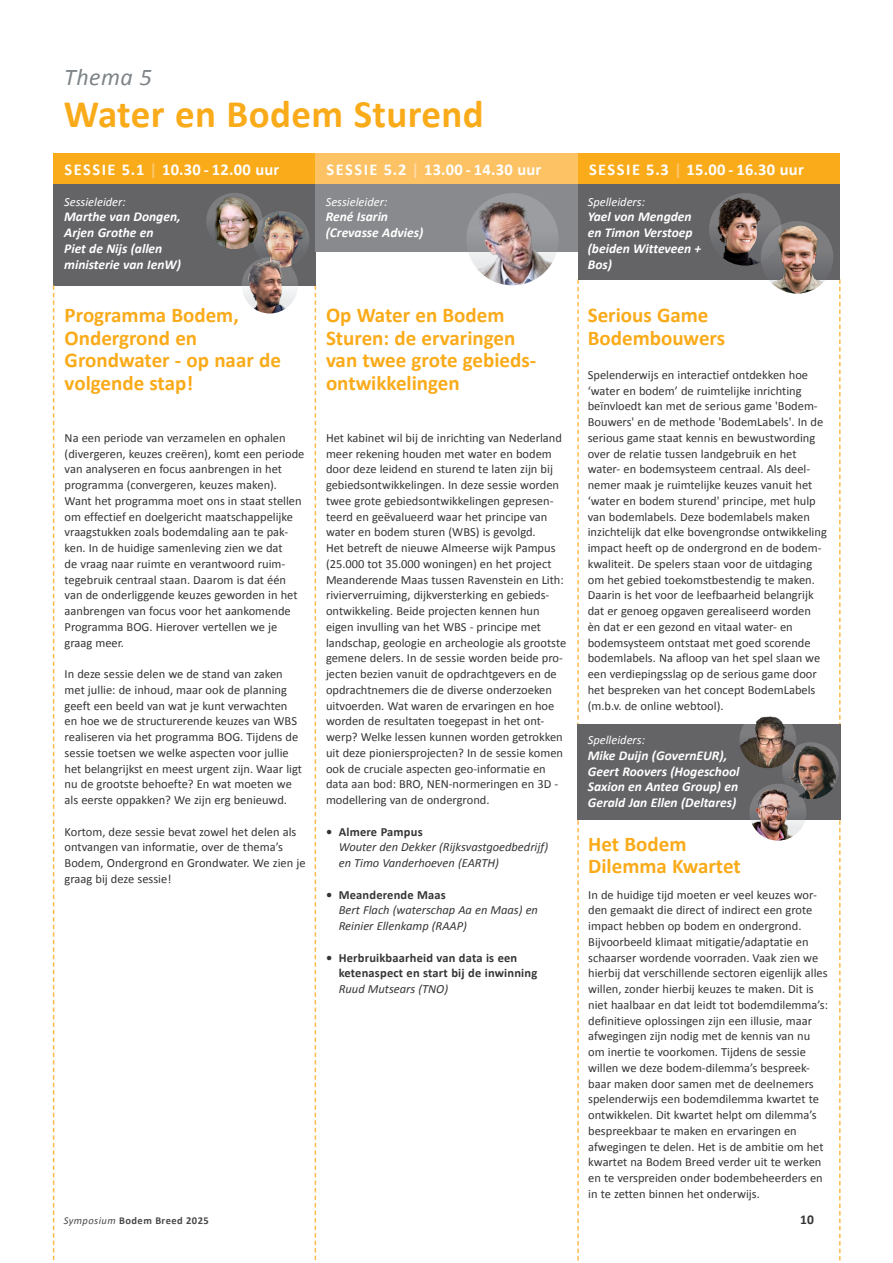
<style>
.page{position:relative;width:893px;height:1263px;background:#fff}
.page>*{position:absolute;margin:0;border:0;box-sizing:border-box;transform-origin:0 0}
.Hoofstuk_kop{font:700 39px "Calibri";letter-spacing:.01em;color:#faab1a}
.Hoofstuk_kop-2{font:italic 24px "Calibri";letter-spacing:.02em;color:#7e8488}
.KOP_2016{font:700 21px/22.5px "Calibri";color:#faab1a}
.sessie{font:700 16.5px "Calibri";letter-spacing:.015em;color:#fff}
.PLAT_NIEUW{font:italic 700 13.5px/15.8px "Calibri";color:#fff}
.t1{font:700 13.5px "Calibri";color:#363536}
.PLAT_NIEUW-2{font:12.45px/15.8px "Calibri";color:#363536}
.PLAT_CURSIEF{font:italic 12.45px/15.8px "Calibri";color:#363536}
.BOLD_NIEUW{font:700 12.45px/15.8px "Calibri";letter-spacing:.015em;color:#363536}
.PLAT_CURSIEF-2{font:italic 12.45px "Calibri";color:#fff}
.t2{font:700 10.5px "Calibri";letter-spacing:.04em;color:#474849}
.s1{color:#fec66c}
.s2{color:#fed9a1}
.s3{font-weight:400;font-style:italic}
</style>
<div class="page">
<svg style="left:577px;top:279px;width:2px;height:982px"></svg>
<svg style="left:839px;top:279px;width:2px;height:982px"></svg>
<svg style="left:315px;top:285px;width:1px;height:976px"></svg>
<div style="left:53px;top:153px;width:262px;height:89px;background:#faab1a"></div>
<div style="left:577px;top:153px;width:263px;height:31px;background:#faab1a"></div>
<div style="left:315px;top:153px;width:263px;height:89px;background:#fdc263"></div>
<div style="left:53px;top:184px;width:262px;height:101px;background:#646467"></div>
<div style="left:315px;top:184px;width:263px;height:67px;background:#888a8d"></div>
<svg style="left:53px;top:285px;width:1px;height:976px"></svg>
<div style="left:578px;top:184px;width:262px;height:95px;background:#646467"></div>
<img style="left:466px;top:193px;width:93px;height:92px;border-radius:46px">
<img style="left:709px;top:193px;width:72px;height:73px;border-radius:36px">
<img style="left:761px;top:221px;width:72px;height:73px;border-radius:36px">
<img style="left:206px;top:196px;width:56px;height:53px">
<img style="left:253px;top:211px;width:56px;height:56px;border-radius:28px">
<img style="left:242px;top:257px;width:56px;height:56px;border-radius:28px">
<div style="left:577px;top:724px;width:264px;height:96px;background:#646467"></div>
<img style="left:749px;top:784px;width:57px;height:57px;border-radius:28px">
<img style="left:782px;top:742px;width:54px;height:57px">
<img style="left:739px;top:716px;width:57px;height:52px">
<p class="Hoofstuk_kop-2" style="left:64px;top:61px;width:89px">Thema 5</p>
<p class="Hoofstuk_kop" style="left:64px;top:89px;width:422px">Water en Bodem Sturend</p>
<p class="sessie" style="left:64px;top:159px;width:216px">SESSIE 5.1 <span class="s1">|</span> 10.30 - 12.00 uur</p>
<p class="sessie" style="left:326px;top:159px;width:216px">SESSIE 5.2 <span class="s2">|</span> 13.00 - 14.30 uur</p>
<p class="sessie" style="left:589px;top:159px;width:216px">SESSIE 5.3 <span class="s1">|</span> 15.00 - 16.30 uur</p>
<p class="PLAT_CURSIEF-2" style="left:64px;top:193px;width:63px">Sessieleider:</p>
<p class="PLAT_NIEUW" style="left:64px;top:209px;width:118px">Marthe van Dongen,</p>
<p class="PLAT_NIEUW" style="left:64px;top:225px;width:91px">Arjen Grothe en</p>
<p class="PLAT_NIEUW" style="left:64px;top:240px;width:100px">Piet de Nijs (allen</p>
<p class="PLAT_NIEUW" style="left:64px;top:256px;width:118px">ministerie van IenW)</p>
<p class="KOP_2016" style="left:65px;top:304px;width:218px">Programma Bodem,<br>Ondergrond en<br>Grondwater - op naar de volgende stap!</p>
<p class="PLAT_NIEUW-2" style="left:65px;top:430px;width:241px">Na een periode van verzamelen en ophalen (divergeren, keuzes creëren), komt een periode van analyseren en focus aanbrengen in het programma (convergeren, keuzes maken).<br>Want het programma moet ons in staat stellen om effectief en doelgericht maatschappelijke vraagstukken zoals bodemdaling aan te pak&shy;ken. In de huidige samenleving zien we dat<br>de vraag naar ruimte en verantwoord ruim&shy;tegebruik centraal staan. Daarom is dat één van de onderliggende keuzes geworden in het aanbrengen van focus voor het aankomende Programma BOG. Hierover vertellen we je graag meer.</p>
<p class="PLAT_NIEUW-2" style="left:65px;top:666px;width:239px">In deze sessie delen we de stand van zaken met jullie: de inhoud, maar ook de planning geeft een beeld van wat je kunt verwachten en hoe we de structurerende keuzes van WBS realiseren via het programma BOG. Tijdens de sessie toetsen we welke aspecten voor jullie het belangrijkst en meest urgent zijn. Waar ligt nu de grootste behoefte? En wat moeten we als eerste oppakken? We zijn erg benieuwd.</p>
<p class="PLAT_NIEUW-2" style="left:65px;top:824px;width:242px">Kortom, deze sessie bevat zowel het delen als ontvangen van informatie, over de thema’s Bodem, Ondergrond en Grondwater. We zien je graag bij deze sessie!</p>
<p class="PLAT_CURSIEF-2" style="left:326px;top:193px;width:63px">Sessieleider:</p>
<p class="PLAT_NIEUW" style="left:326px;top:209px;width:64px">René Isarin</p>
<p class="PLAT_NIEUW" style="left:326px;top:225px;width:99px">(Crevasse Advies)</p>
<p class="KOP_2016" style="left:326px;top:304px;width:191px">Op Water en Bodem<br>Sturen: de ervaringen</p>
<p class="KOP_2016" style="left:326px;top:349px;width:212px">van twee grote gebieds&shy;ontwikkelingen</p>
<p class="PLAT_NIEUW-2" style="left:326px;top:430px;width:242px">Het kabinet wil bij de inrichting van Nederland meer rekening houden met water en bodem door deze leidend en sturend te laten zijn bij gebiedsontwikkelingen. In deze sessie worden twee grote gebiedsontwikkelingen gepresen&shy;teerd en geëvalueerd waar het principe van water en bodem sturen (WBS) is gevolgd.<br>Het betreft de nieuwe Almeerse wijk Pampus (25.000 tot 35.000 woningen) en het project Meanderende Maas tussen Ravenstein en Lith: rivierverruiming, dijkversterking en gebieds&shy;ontwikkeling. Beide projecten kennen hun eigen invulling van het WBS - principe met landschap, geologie en archeologie als grootste gemene delers. In de sessie worden beide pro&shy;jecten bezien vanuit de opdrachtgevers en de opdrachtnemers die de diverse onderzoeken uitvoerden. Wat waren de ervaringen en hoe worden de resultaten toegepast in het ont&shy;werp? Welke lessen kunnen worden getrokken uit deze pioniersprojecten? In de sessie komen ook de cruciale aspecten geo-informatie en data aan bod: BRO, NEN-normeringen en 3D - modellering van de ondergrond.</p>
<p class="BOLD_NIEUW" style="left:326px;top:823px;width:98px">• Almere Pampus</p>
<p class="PLAT_CURSIEF" style="left:339px;top:839px;width:211px">Wouter den Dekker (Rijksvastgoedbedrijf) en Timo Vanderhoeven (EARTH)</p>
<p class="BOLD_NIEUW" style="left:326px;top:886px;width:121px">• Meanderende Maas</p>
<p class="PLAT_CURSIEF" style="left:339px;top:902px;width:201px">Bert Flach (waterschap Aa en Maas) en<br>Reinier Ellenkamp (RAAP)</p>
<p class="BOLD_NIEUW" style="left:339px;top:949px;width:200px;text-indent:-13px">• Herbruikbaarheid van data is een ketenaspect en start bij de inwinning</p>
<p class="PLAT_CURSIEF" style="left:339px;top:981px;width:111px">Ruud Mutsears (TNO)</p>
<p class="PLAT_CURSIEF-2" style="left:588px;top:193px;width:59px">Spelleiders:</p>
<p class="PLAT_NIEUW" style="left:588px;top:209px;width:105px">Yael von Mengden</p>
<p class="PLAT_NIEUW" style="left:588px;top:225px;width:106px">en Timon Verstoep</p>
<p class="PLAT_NIEUW" style="left:588px;top:240px;width:115px">(beiden Witteveen +</p>
<p class="PLAT_NIEUW" style="left:588px;top:256px;width:26px">Bos)</p>
<p class="KOP_2016" style="left:588px;top:304px;width:139px">Serious Game<br>Bodembouwers</p>
<p class="PLAT_NIEUW-2" style="left:588px;top:367px;width:241px">Spelenderwijs en interactief ontdekken hoe ‘water en bodem’ de ruimtelijke inrichting beïnvloedt kan met de serious game 'Bodem-Bouwers' en de methode 'BodemLabels'. In de serious game staat kennis en bewustwording over de relatie tussen landgebruik en het water- en bodemsysteem centraal. Als deel&shy;nemer maak je ruimtelijke keuzes vanuit het ‘water en bodem sturend' principe, met hulp van bodemlabels. Deze bodemlabels maken inzichtelijk dat elke bovengrondse ontwikkeling impact heeft op de ondergrond en de bodem&shy;kwaliteit. De spelers staan voor de uitdaging om het gebied toekomstbestendig te maken.<br>Daarin is het voor de leefbaarheid belangrijk dat er genoeg opgaven gerealiseerd worden<br>èn dat er een gezond en vitaal water- en bodemsysteem ontstaat met goed scorende bodemlabels. Na afloop van het spel slaan we een verdiepingsslag op de serious game door het bespreken van het concept BodemLabels (m.b.v. de online webtool).</p>
<p class="PLAT_CURSIEF-2" style="left:588px;top:731px;width:59px">Spelleiders:</p>
<p class="PLAT_NIEUW" style="left:588px;top:748px;width:153px">Mike Duijn (GovernEUR),<br>Geert Roovers (Hogeschool<br>Saxion en Antea Group) en<br>Gerald Jan Ellen (Deltares)</p>
<p class="KOP_2016" style="left:588px;top:832px;width:100px">Het Bodem</p>
<p class="KOP_2016" style="left:588px;top:855px;width:154px">Dilemma Kwartet</p>
<p class="PLAT_NIEUW-2" style="left:588px;top:887px;width:241px">In de huidige tijd moeten er veel keuzes wor&shy;den gemaakt die direct of indirect een grote impact hebben op bodem en ondergrond.<br>Bijvoorbeeld klimaat mitigatie/adaptatie en schaarser wordende voorraden. Vaak zien we hierbij dat verschillende sectoren eigenlijk alles willen, zonder hierbij keuzes te maken. Dit is niet haalbaar en dat leidt tot bodemdilemma’s: definitieve oplossingen zijn een illusie, maar afwegingen zijn nodig met de kennis van nu om inertie te voorkomen. Tijdens de sessie</p>
<p class="PLAT_NIEUW-2" style="left:588px;top:1060px;width:237px">willen we deze bodem-dilemma’s bespreek&shy;baar maken door samen met de deelnemers spelenderwijs een bodemdilemma kwartet te ontwikkelen. Dit kwartet helpt om dilemma’s bespreekbaar te maken en ervaringen en afwegingen te delen. Het is de ambitie om het kwartet na Bodem Breed verder uit te werken en te verspreiden onder bodembeheerders en in te zetten binnen het onderwijs.</p>
<p class="t2" style="left:64px;top:1214px;width:146px"><span class="s3">Symposium</span> Bodem Breed 2025</p>
<p class="t1" style="left:800px;top:1211px;width:15px">10</p>
</div>
